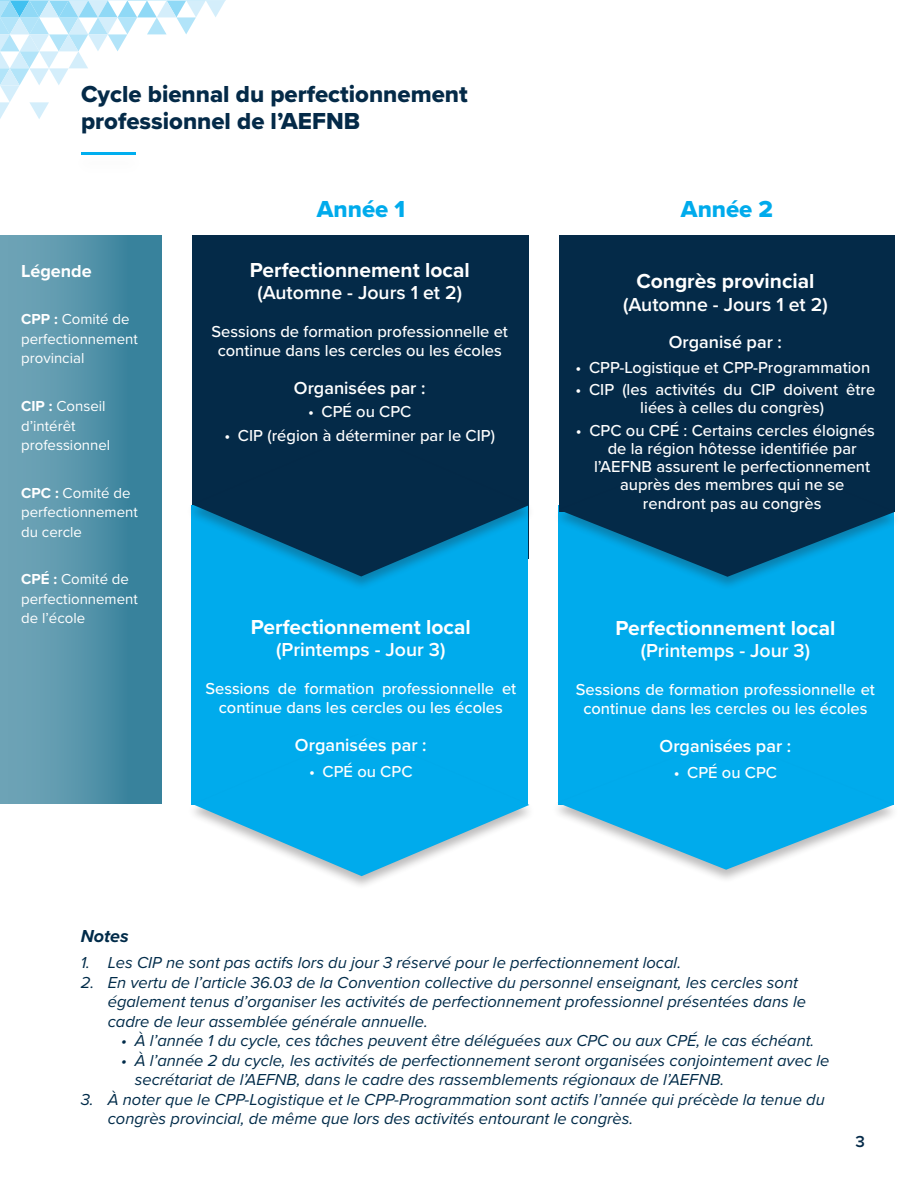
<style>
.page{position:relative;width:918px;height:1188px;background:#fff}
.page>*{position:absolute;margin:0;border:0;box-sizing:border-box;transform-origin:0 0}
.t1{font:24px "Proxima Nova Extrabld";color:#042a48}
.t2{font:24px "Proxima Nova Extrabld";color:#00abec}
.t3{font:700 21px "Proxima Nova";color:#fff}
.t4{font:600 19.5px "Proxima Nova";color:#fff}
.t5{font:600 18px "Proxima Nova";color:#fff}
.t6{font:700 18px "Proxima Nova";color:#fff}
.t7{font:italic 700 18px "Proxima Nova";color:#002b49}
.t8{font:italic 16.5px/19.5px "Proxima Nova";color:#002b49}
.t9{font:500 16.5px/19.5px "Proxima Nova";color:#fff;text-align:center}
.t10{font:600 16.5px "Proxima Nova";color:#042a48}
.t11{font:15px/19.5px "Proxima Nova";color:#fff}
.s1{font-weight:700}
</style>
<div class="page">
<svg style="left:0;top:235px;width:162px;height:569px;background:#5393a9"></svg>
<div style="left:192px;top:235px;width:336px;height:198px;background:#042a48"></div>
<div style="left:192px;top:505px;width:336px;height:300px;background:#00abec"></div>
<div style="left:187px;top:732px;width:349px;height:159px;background:#231f20;opacity:.3"></div>
<svg style="left:193px;top:733px;width:336px;height:143px"></svg>
<svg style="left:0;top:0;width:226px;height:119px"></svg>
<hr style="left:81px;top:152px;width:55px;height:2px;background:#00aeef">
<div style="left:186px;top:433px;width:350px;height:158px;background:#231f20;opacity:.3"></div>
<svg style="left:193px;top:433px;width:336px;height:143px;fill:#042a48"></svg>
<div style="left:559px;top:505px;width:335px;height:300px;background:#00abec"></div>
<div style="left:551px;top:737px;width:349px;height:147px;background:#fff"></div>
<svg style="left:558px;top:738px;width:335px;height:132px;fill:#00abec"></svg>
<div style="left:559px;top:235px;width:335px;height:209px;background:#042a48"></div>
<div style="left:552px;top:444px;width:349px;height:147px;background:#231f20;opacity:.3"></div>
<svg style="left:559px;top:445px;width:336px;height:132px;fill:#042a48"></svg>
<p class="t1" style="left:81px;top:76px;width:388px">Cycle biennal du perfectionnement</p>
<p class="t1" style="left:81px;top:103px;width:281px">professionnel de l’AEFNB</p>
<p class="t6" style="left:21px;top:257px;width:72px">Légende</p>
<p class="t11" style="left:21px;top:309px;width:118px"><span class="s1">CPP :</span> Comité de perfectionnement provincial</p>
<p class="t11" style="left:21px;top:396px;width:91px"><span class="s1">CIP :</span> Conseil d’intérêt professionnel</p>
<p class="t11" style="left:21px;top:482px;width:118px"><span class="s1">CPC :</span> Comité de perfectionnement du cercle</p>
<p class="t11" style="left:21px;top:569px;width:118px"><span class="s1">CPÉ :</span> Comité de perfectionnement de l’école</p>
<p class="t2" style="left:317px;top:192px;width:90px">Année 1</p>
<p class="t3" style="left:250px;top:254px;width:221px">Perfectionnement local</p>
<p class="t4" style="left:257px;top:278px;width:206px">(Automne - Jours 1 et 2)</p>
<p class="t9" style="left:212px;top:322px;width:298px">Sessions de formation professionnelle et continue dans les cercles ou les écoles</p>
<p class="t5" style="left:294px;top:374px;width:133px">Organisées par :</p>
<p class="t9" style="left:308px;top:402px;width:105px">• CPÉ ou CPC</p>
<p class="t9" style="left:224px;top:426px;width:272px">• CIP (région à déterminer par le CIP)</p>
<p class="t3" style="left:251px;top:611px;width:221px">Perfectionnement local</p>
<p class="t4" style="left:276px;top:635px;width:171px">(Printemps - Jour 3)</p>
<p class="t9" style="left:205px;top:679px;width:312px">Sessions de formation professionnelle et continue dans les cercles ou les écoles</p>
<p class="t5" style="left:295px;top:731px;width:133px">Organisées par :</p>
<p class="t9" style="left:309px;top:762px;width:105px">• CPÉ ou CPC</p>
<p class="t2" style="left:681px;top:191px;width:94px">Année 2</p>
<p class="t3" style="left:636px;top:266px;width:180px">Congrès provincial</p>
<p class="t4" style="left:623px;top:290px;width:206px">(Automne - Jours 1 et 2)</p>
<p class="t5" style="left:669px;top:329px;width:115px">Organisé par :</p>
<p class="t9" style="left:576px;top:358px;width:296px">• CPP-Logistique et CPP-Programmation</p>
<p class="t9" style="left:640px;top:381px;width:236px;line-height:18px;text-align:left;text-indent:-65px">• CIP (les activités du CIP doivent être liées à celles du congrès)</p>
<p class="t9" style="left:576px;top:421px;width:301px">• CPC ou CPÉ : Certains cercles éloignés</p>
<p class="t9" style="left:608px;top:439px;width:251px">de la région hôtesse identifiée par</p>
<p class="t9" style="left:594px;top:457px;width:278px">l’AEFNB assurent le perfectionnement</p>
<p class="t9" style="left:620px;top:475px;width:226px">auprès des membres qui ne se</p>
<p class="t9" style="left:643px;top:494px;width:180px">rendront pas au congrès</p>
<p class="t3" style="left:615px;top:612px;width:221px">Perfectionnement local</p>
<p class="t4" style="left:641px;top:636px;width:171px">(Printemps - Jour 3)</p>
<p class="t9" style="left:576px;top:680px;width:301px">Sessions de formation professionnelle et continue dans les cercles ou les écoles</p>
<p class="t5" style="left:660px;top:732px;width:133px">Organisées par :</p>
<p class="t9" style="left:674px;top:763px;width:105px">• CPÉ ou CPC</p>
<p class="t7" style="left:81px;top:923px;width:50px">Notes</p>
<p class="t8" style="left:81px;top:952px;width:602px">1. Les CIP ne sont pas actifs lors du jour 3 réservé pour le perfectionnement local.</p>
<p class="t8" style="left:108px;top:972px;width:700px;text-indent:-27px">2. En vertu de l’article 36.03 de la Convention collective du personnel enseignant, les cercles sont également tenus d’organiser les activités de perfectionnement professionnel présentées dans le cadre de leur assemblée générale annuelle.</p>
<p class="t8" style="left:121px;top:1030px;width:695px">• À l’année 1 du cycle, ces tâches peuvent être déléguées aux CPC ou aux CPÉ, le cas échéant.</p>
<p class="t8" style="left:135px;top:1050px;width:696px;text-indent:-14px">• À l’année 2 du cycle, les activités de perfectionnement seront organisées conjointement avec le secrétariat de l’AEFNB, dans le cadre des rassemblements régionaux de l’AEFNB.</p>
<p class="t8" style="left:108px;top:1089px;width:719px;text-indent:-27px">3. À noter que le CPP-Logistique et le CPP-Programmation sont actifs l’année qui précède la tenue du congrès provincial, de même que lors des activités entourant le congrès.</p>
<p class="t10" style="left:856px;top:1129px;width:11px">3</p>
</div>
